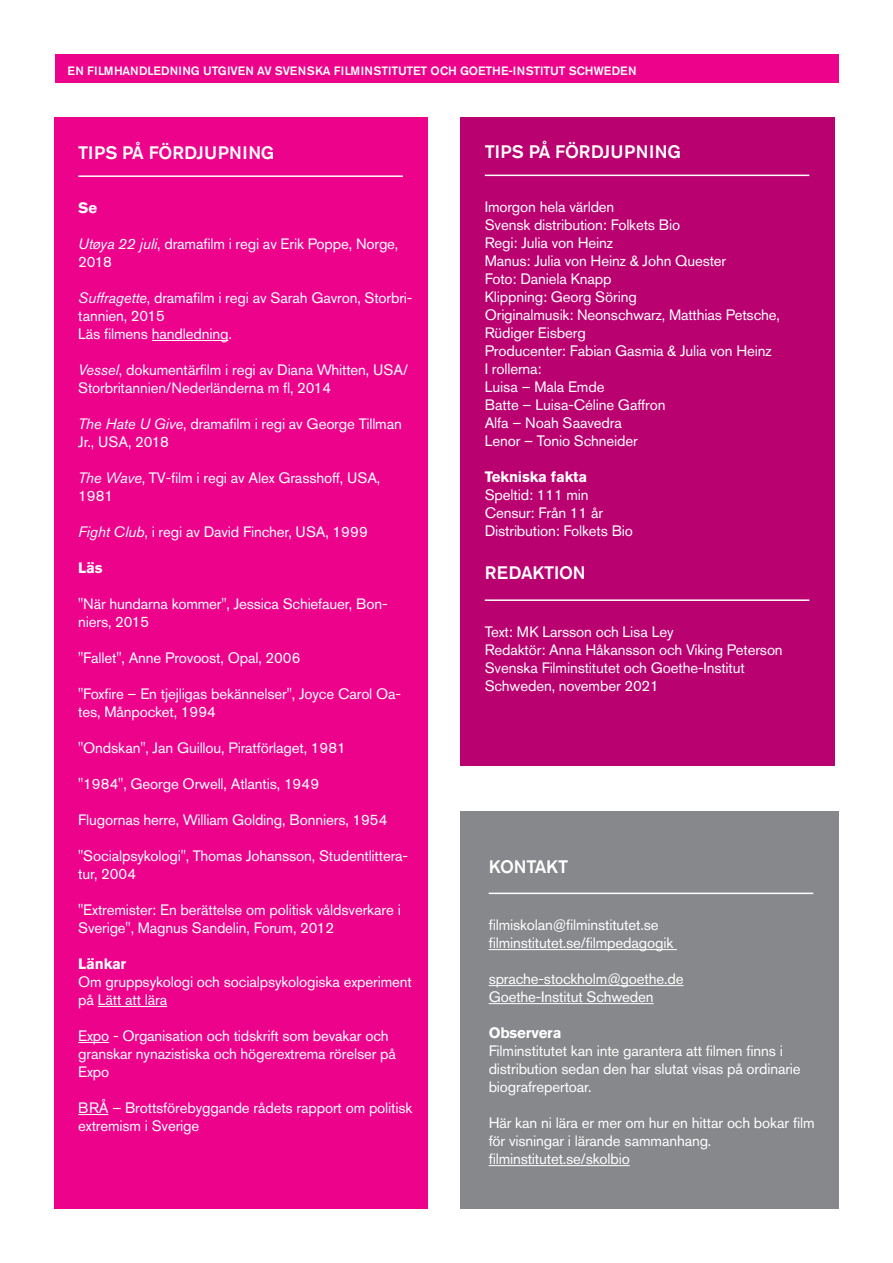
<style>
.page{position:relative;width:893px;height:1263px;background:#fff}
.page>*{position:absolute;margin:0;border:0;box-sizing:border-box;transform-origin:0 0}
.t1{font:500 18px "Akzidenz Grotesk Pro";letter-spacing:.01em;color:#fff}
.t2{font:500 18px "Akzidenz Grotesk Pro";letter-spacing:-.01em;color:#fff}
.t3{font:15px/18px "Akzidenz Grotesk Pro";letter-spacing:-.01em;color:#fff}
.t4{font:700 15px "Akzidenz Grotesk Pro";letter-spacing:-.01em;color:#fff}
.t5{font:500 12px "Akzidenz Grotesk Pro";letter-spacing:-.01em;color:#fff}
.s1{font-style:italic}
</style>
<div class="page">
<div style="left:55px;top:55px;width:783px;height:28px;background:#ed028c"></div>
<div style="left:54px;top:117px;width:373px;height:1092px;background:#ed028c"></div>
<hr style="left:152px;top:340px;width:76px;height:1px;background:#fff">
<hr style="left:98px;top:1006px;width:69px;height:1px;background:#fff">
<hr style="left:78px;top:1042px;width:31px;height:1px;background:#fff">
<hr style="left:78px;top:1114px;width:30px;height:1px;background:#fff">
<hr style="left:78px;top:175px;width:325px;height:2px;background:#fff">
<div style="left:460px;top:117px;width:375px;height:648px;background:#ba0170"></div>
<hr style="left:485px;top:175px;width:324px;height:1px;background:#fff">
<hr style="left:485px;top:599px;width:324px;height:2px;background:#fff">
<div style="left:460px;top:811px;width:379px;height:398px;background:#86888b"></div>
<hr style="left:489px;top:949px;width:188px;height:1px;background:#fff">
<hr style="left:489px;top:985px;width:194px;height:1px;background:#fff">
<hr style="left:489px;top:1003px;width:165px;height:1px;background:#fff">
<hr style="left:489px;top:1165px;width:141px;height:1px;background:#fff">
<hr style="left:489px;top:892px;width:324px;height:2px;background:#fff">
<p class="t5" style="left:68px;top:63px;width:570px">EN FILMHANDLEDNING UTGIVEN AV SVENSKA FILMINSTITUTET OCH GOETHE-INSTITUT SCHWEDEN</p>
<p class="t1" style="left:78px;top:141px;width:198px">TIPS PÅ FÖRDJUPNING</p>
<p class="t4" style="left:78px;top:198px;width:20px">Se</p>
<p class="t3" style="left:78px;top:235px;width:322px"><span class="s1">Utøya 22 juli</span>, dramafilm i regi av Erik Poppe, Norge,<br>2018</p>
<p class="t3" style="left:78px;top:289px;width:336px"><span class="s1">Suffragette</span>, dramafilm i regi av Sarah Gavron, Storbri&shy;tannien, 2015</p>
<p class="t3" style="left:78px;top:325px;width:155px">Läs filmens handledning.</p>
<p class="t3" style="left:78px;top:361px;width:331px"><span class="s1">Vessel</span>, dokumentärfilm i regi av Diana Whitten, USA/<br>Storbritannien/Nederländerna m fl, 2014</p>
<p class="t3" style="left:78px;top:415px;width:325px"><span class="s1">The Hate U Give</span>, dramafilm i regi av George Tillman<br>Jr., USA, 2018</p>
<p class="t3" style="left:78px;top:469px;width:304px"><span class="s1">The Wave</span>, TV-film i regi av Alex Grasshoff, USA,<br>1981</p>
<p class="t3" style="left:78px;top:523px;width:291px"><span class="s1">Fight Club</span>, i regi av David Fincher, USA, 1999</p>
<p class="t4" style="left:78px;top:558px;width:26px">Läs</p>
<p class="t3" style="left:78px;top:595px;width:311px">"När hundarna kommer", Jessica Schiefauer, Bon&shy;niers, 2015</p>
<p class="t3" style="left:78px;top:649px;width:224px">"Fallet", Anne Provoost, Opal, 2006</p>
<p class="t3" style="left:78px;top:685px;width:324px">"Foxfire – En tjejligas bekännelser", Joyce Carol Oa&shy;tes, Månpocket, 1994</p>
<p class="t3" style="left:78px;top:739px;width:269px">"Ondskan", Jan Guillou, Piratförlaget, 1981</p>
<p class="t3" style="left:78px;top:775px;width:242px">"1984", George Orwell, Atlantis, 1949</p>
<p class="t3" style="left:78px;top:811px;width:311px">Flugornas herre, William Golding, Bonniers, 1954</p>
<p class="t3" style="left:78px;top:847px;width:331px">"Socialpsykologi", Thomas Johansson, Studentlittera&shy;tur, 2004</p>
<p class="t3" style="left:78px;top:901px;width:324px">"Extremister: En berättelse om politisk våldsverkare i<br>Sverige", Magnus Sandelin, Forum, 2012</p>
<p class="t4" style="left:78px;top:954px;width:49px">Länkar</p>
<p class="t3" style="left:78px;top:973px;width:335px">Om gruppsykologi och socialpsykologiska experiment på Lätt att lära</p>
<p class="t3" style="left:78px;top:1027px;width:319px">Expo - Organisation och tidskrift som bevakar och granskar nynazistiska och högerextrema rörelser på<br>Expo</p>
<p class="t3" style="left:78px;top:1099px;width:336px">BRÅ – Brottsförebyggande rådets rapport om politisk extremism i Sverige</p>
<p class="t1" style="left:485px;top:140px;width:198px">TIPS PÅ FÖRDJUPNING</p>
<p class="t3" style="left:485px;top:198px;width:131px">Imorgon hela världen</p>
<p class="t3" style="left:485px;top:216px;width:197px">Svensk distribution: Folkets Bio</p>
<p class="t3" style="left:485px;top:234px;width:130px">Regi: Julia von Heinz</p>
<p class="t3" style="left:485px;top:252px;width:243px">Manus: Julia von Heinz &amp; John Quester</p>
<p class="t3" style="left:485px;top:270px;width:128px">Foto: Daniela Knapp</p>
<p class="t3" style="left:485px;top:288px;width:153px">Klippning: Georg Söring</p>
<p class="t3" style="left:485px;top:306px;width:297px">Originalmusik: Neonschwarz, Matthias Petsche,<br>Rüdiger Eisberg</p>
<p class="t3" style="left:485px;top:342px;width:289px">Producenter: Fabian Gasmia &amp; Julia von Heinz</p>
<p class="t3" style="left:485px;top:360px;width:58px">I rollerna:</p>
<p class="t3" style="left:485px;top:378px;width:121px">Luisa – Mala Emde</p>
<p class="t3" style="left:485px;top:396px;width:182px">Batte – Luisa-Céline Gaffron</p>
<p class="t3" style="left:485px;top:414px;width:139px">Alfa – Noah Saavedra</p>
<p class="t3" style="left:485px;top:432px;width:154px">Lenor – Tonio Schneider</p>
<p class="t4" style="left:485px;top:467px;width:104px">Tekniska fakta</p>
<p class="t3" style="left:485px;top:486px;width:105px">Speltid: 111 min</p>
<p class="t3" style="left:485px;top:504px;width:120px">Censur: Från 11 år</p>
<p class="t3" style="left:485px;top:522px;width:150px">Distribution: Folkets Bio</p>
<p class="t2" style="left:485px;top:561px;width:102px">REDAKTION</p>
<p class="t3" style="left:485px;top:623px;width:190px">Text: MK Larsson och Lisa Ley</p>
<p class="t3" style="left:485px;top:641px;width:300px">Redaktör: Anna Håkansson och Viking Peterson</p>
<p class="t3" style="left:485px;top:659px;width:262px">Svenska Filminstitutet och Goethe-Institut<br>Schweden, november 2021</p>
<p class="t2" style="left:489px;top:854px;width:81px">KONTAKT</p>
<p class="t3" style="left:489px;top:916px;width:171px">filmiskolan@filminstitutet.se</p>
<p class="t3" style="left:489px;top:934px;width:186px">filminstitutet.se/filmpedagogik</p>
<p class="t3" style="left:489px;top:970px;width:196px">sprache-stockholm@goethe.de</p>
<p class="t3" style="left:489px;top:988px;width:166px">Goethe-Institut Schweden</p>
<p class="t4" style="left:489px;top:1023px;width:74px">Observera</p>
<p class="t3" style="left:489px;top:1042px;width:314px">Filminstitutet kan inte garantera att filmen finns i distribution sedan den har slutat visas på ordinarie biografrepertoar.</p>
<p class="t3" style="left:489px;top:1114px;width:327px">Här kan ni lära er mer om hur en hittar och bokar film för visningar i lärande sammanhang.</p>
<p class="t3" style="left:489px;top:1150px;width:143px">f lminstitutet.se/skolbio</p>
</div>
